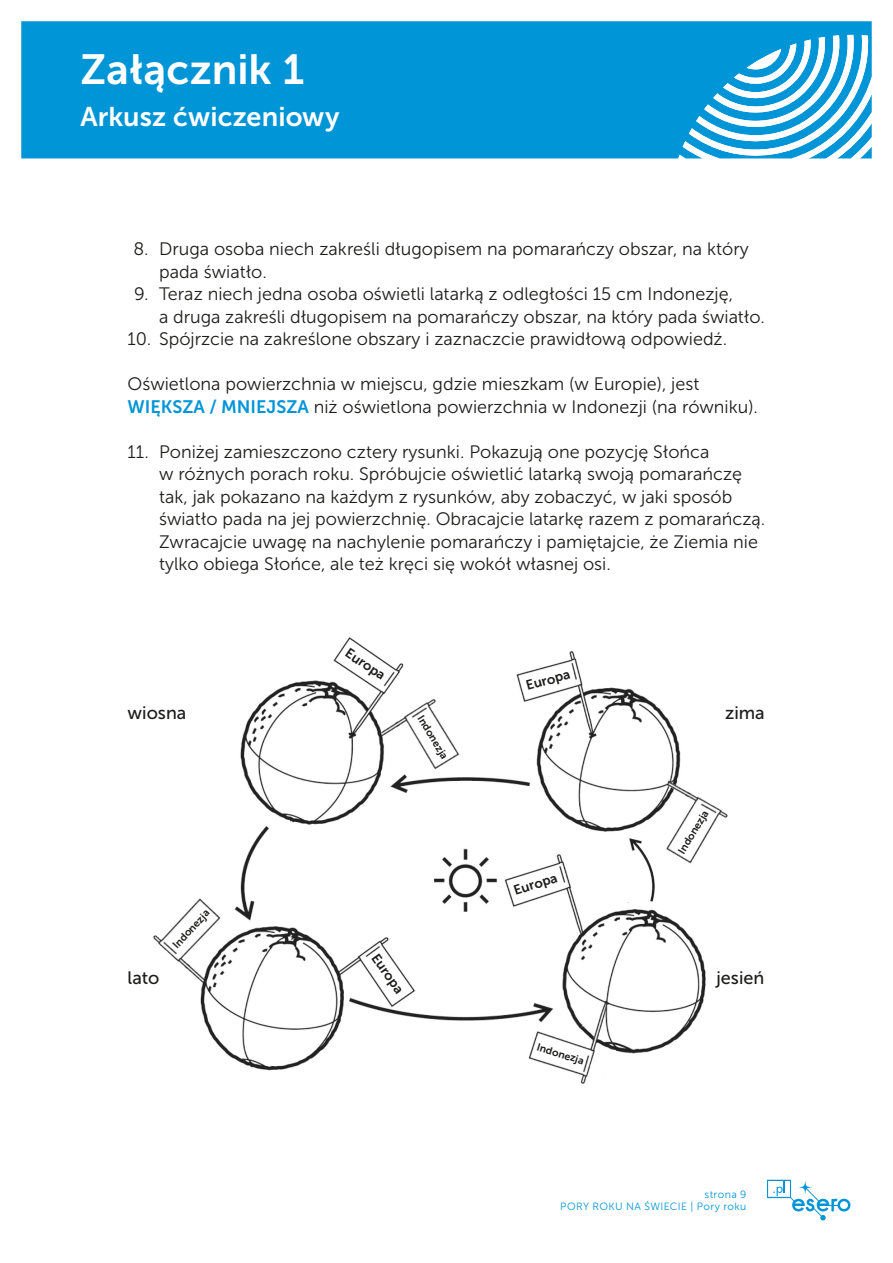
<style>
.page{position:relative;width:893px;height:1263px;background:#fff}
.page>*{position:absolute;margin:0;border:0;box-sizing:border-box;transform-origin:0 0}
.Załącznik{font:42px "Museo Sans 700";letter-spacing:.005em;color:#fff}
.Załącznik_-_tytul{font:27px "Museo Sans 700";letter-spacing:.005em;color:#fff}
.txt_podstawowy_dla_d{font:18px/22.5px "Museo Sans 300";color:#1d1d1b}
.txt_podstawowy_dla_d-2{font:18px "Museo Sans 500";color:#1d1d1b}
.txt_podstawowy_dla_d-3{font:13.5px "Museo Sans 700";color:#1d1d1b}
.txt_podstawowy_dla_d-4{font:10.5px "Museo Sans 700";color:#1d1d1b}
.t1{font:10.5px/12.6px "Museo Sans 300";letter-spacing:.04em;color:#0095d6;text-align:right}
.s1{font-family:"Museo Sans 700";color:#0095d6}
</style>
<div class="page">
<svg style="left:767px;top:1180px;width:83px;height:40px"></svg>
<div style="left:21px;top:21px;width:851px;height:138px;background:#0095d6"></div>
<svg style="left:678px;top:35px;width:194px;height:124px"></svg>
<img style="left:153px;top:637px;width:575px;height:447px">
<p class="Załącznik" style="left:81px;top:46px;width:225px">Załącznik 1</p>
<p class="Załącznik_-_tytul" style="left:81px;top:102px;width:261px">Arkusz ćwiczeniowy</p>
<p class="txt_podstawowy_dla_d" style="left:159px;top:238px;width:591px;text-indent:-26px">8. Druga osoba niech zakreśli długopisem na pomarańczy obszar, na który pada światło.</p>
<p class="txt_podstawowy_dla_d" style="left:159px;top:283px;width:607px;text-indent:-25px">9. Teraz niech jedna osoba oświetli latarką z odległości 15 cm Indonezję,<br>a druga zakreśli długopisem na pomarańczy obszar, na który pada światło.</p>
<p class="txt_podstawowy_dla_d" style="left:128px;top:328px;width:601px">10. Spójrzcie na zakreślone obszary i zaznaczcie prawidłową odpowiedź.</p>
<p class="txt_podstawowy_dla_d" style="left:128px;top:373px;width:632px">Oświetlona powierzchnia w miejscu, gdzie mieszkam (w Europie), jest<br><span class="s1">WIĘKSZA / MNIEJSZA</span> niż oświetlona powierzchnia w Indonezji (na równiku).</p>
<p class="txt_podstawowy_dla_d" style="left:159px;top:441px;width:608px;text-indent:-32px">11. Poniżej zamieszczono cztery rysunki. Pokazują one pozycję Słońca<br>w różnych porach roku. Spróbujcie oświetlić latarką swoją pomarańczę tak, jak pokazano na każdym z rysunków, aby zobaczyć, w jaki sposób światło pada na jej powierzchnię. Obracajcie latarkę razem z pomarańczą.<br>Zwracajcie uwagę na nachylenie pomarańczy i pamiętajcie, że Ziemia nie tylko obiega Słońce, ale też kręci się wokół własnej osi.</p>
<p class="txt_podstawowy_dla_d-2" style="left:128px;top:702px;width:60px">wiosna</p>
<p class="txt_podstawowy_dla_d-4" style="left:170px;top:942px;width:50px;rotate:-47deg">Indonezja</p>
<p class="txt_podstawowy_dla_d-3" style="left:351px;top:645px;width:47px;rotate:34deg">Europa</p>
<p class="txt_podstawowy_dla_d-4" style="left:425px;top:713px;width:50px;rotate:59deg">Indonezja</p>
<p class="txt_podstawowy_dla_d-3" style="left:524px;top:678px;width:47px;rotate:-15deg">Europa</p>
<p class="txt_podstawowy_dla_d-3" style="left:512px;top:884px;width:47px;rotate:-18deg">Europa</p>
<p class="txt_podstawowy_dla_d-2" style="left:725px;top:702px;width:41px">zima</p>
<p class="txt_podstawowy_dla_d-4" style="left:676px;top:850px;width:50px;rotate:-59deg">Indonezja</p>
<p class="txt_podstawowy_dla_d-3" style="left:381px;top:951px;width:47px;rotate:54deg">Europa</p>
<p class="txt_podstawowy_dla_d-2" style="left:128px;top:968px;width:33px">lato</p>
<p class="txt_podstawowy_dla_d-2" style="left:716px;top:968px;width:49px">jesień</p>
<p class="txt_podstawowy_dla_d-4" style="left:539px;top:1041px;width:50px;rotate:17deg">Indonezja</p>
<p class="t1" style="left:560px;top:1188px;width:188px">strona 9<br>PORY ROKU NA ŚWIECIE | Pory roku</p>
</div>
